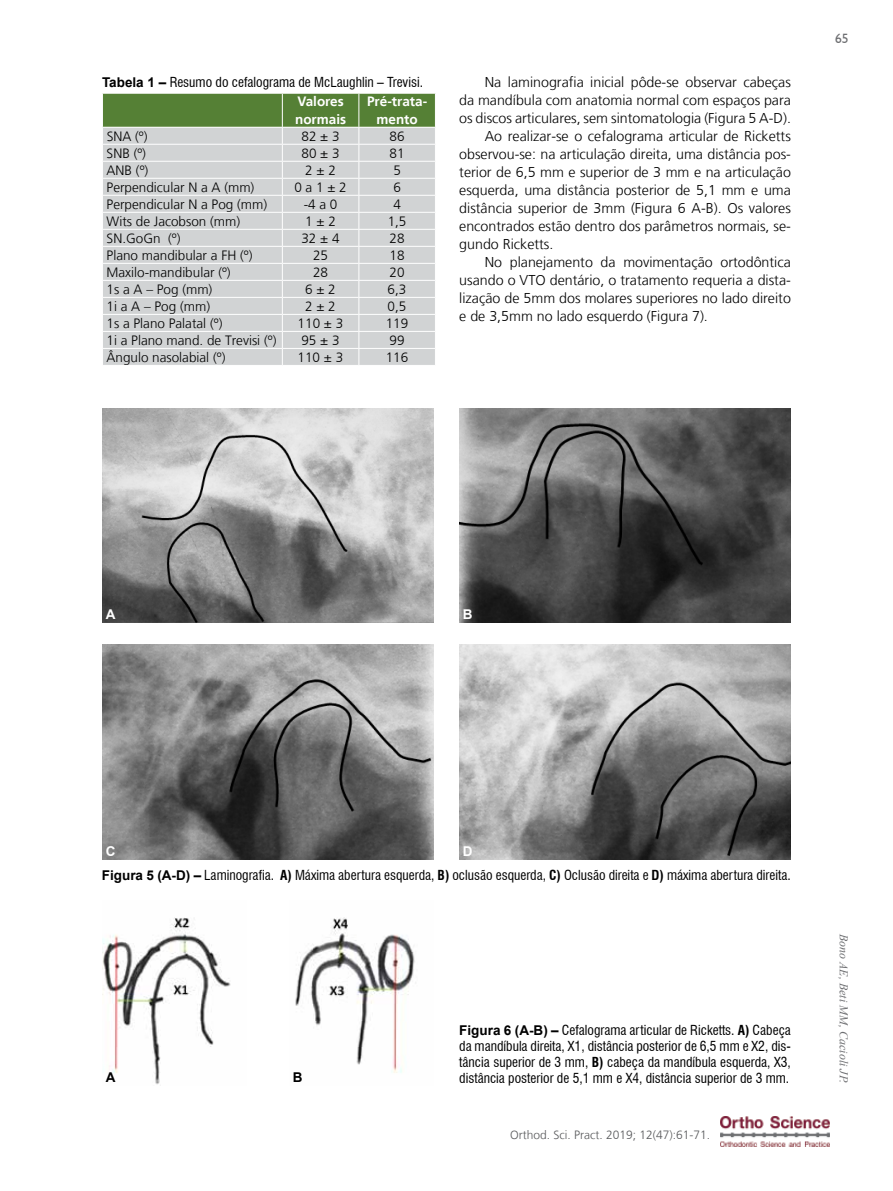
<style>
.page{position:relative;width:893px;height:1191px;background:#fff}
.page>*{position:absolute;margin:0;border:0;box-sizing:border-box;transform-origin:0 0}
.t1{font:300 14.25px "Frutiger LT";color:#000}
.t2{font:condensed 13.5px/16.2px "Swiss 721 BT";color:#000;text-align:justify}
.t3{font:300 13.5px "Frutiger LT";color:#000}
.t4{font:700 13.5px/18px "Frutiger LT";color:#fff}
.t5{font:700 13.5px "Arial";color:#fff}
.t6{font:13.5px "Humanist 521 BT";color:#6d6e71}
.t7{font:700 13.5px "Arial";color:#000}
.t8{font:300 12px "Frutiger LT";color:#58595b}
.t9{font:italic 12px "Times New Roman";color:#6d6e71}
.s1{font-family:"Arial";font-weight:700;font-stretch:normal}
.s2{font-weight:700}
</style>
<div class="page">
<img style="left:721px;top:1116px;width:108px;height:30px">
<svg style="left:102px;top:93px;width:334px;height:272px;background:#c5ccc3"></svg>
<img style="left:102px;top:408px;width:332px;height:215px">
<img style="left:102px;top:644px;width:332px;height:215px">
<img style="left:459px;top:644px;width:332px;height:215px">
<img style="left:459px;top:408px;width:332px;height:215px">
<img style="left:102px;top:917px;width:129px;height:168px">
<img style="left:295px;top:917px;width:121px;height:156px">
<p class="t2" style="left:102px;top:74px;width:323px"><span class="s1">Tabela 1 –</span> Resumo do cefalograma de McLaughlin – Trevisi.</p>
<p class="t4" style="left:295px;top:93px;width:53px">Valores normais</p>
<p class="t4" style="left:367px;top:93px;width:62px;text-align:center">Pré-trata&shy;mento</p>
<p class="t3" style="left:107px;top:128px;width:42px">SNA (º)</p>
<p class="t3" style="left:302px;top:128px;width:40px">82 ± 3</p>
<p class="t3" style="left:390px;top:128px;width:17px">86</p>
<p class="t3" style="left:107px;top:145px;width:41px">SNB (º)</p>
<p class="t3" style="left:302px;top:145px;width:40px">80 ± 3</p>
<p class="t3" style="left:390px;top:145px;width:17px">81</p>
<p class="t3" style="left:107px;top:162px;width:43px">ANB (º)</p>
<p class="t3" style="left:305px;top:162px;width:32px">2 ± 2</p>
<p class="t3" style="left:393px;top:162px;width:9px">5</p>
<p class="t3" style="left:107px;top:179px;width:149px">Perpendicular N a A (mm)</p>
<p class="t3" style="left:294px;top:179px;width:54px">0 a 1 ± 2</p>
<p class="t3" style="left:393px;top:179px;width:9px">6</p>
<p class="t3" style="left:107px;top:196px;width:162px">Perpendicular N a Pog (mm)</p>
<p class="t3" style="left:304px;top:196px;width:35px">-4 a 0</p>
<p class="t3" style="left:393px;top:196px;width:9px">4</p>
<p class="t3" style="left:107px;top:213px;width:135px">Wits de Jacobson (mm)</p>
<p class="t3" style="left:305px;top:213px;width:32px">1 ± 2</p>
<p class="t3" style="left:388px;top:213px;width:20px">1,5</p>
<p class="t3" style="left:107px;top:231px;width:75px">SN.GoGn (º)</p>
<p class="t3" style="left:301px;top:231px;width:40px">32 ± 4</p>
<p class="t3" style="left:390px;top:231px;width:17px">28</p>
<p class="t3" style="left:107px;top:248px;width:147px">Plano mandibular a FH (º)</p>
<p class="t3" style="left:313px;top:248px;width:17px">25</p>
<p class="t3" style="left:390px;top:248px;width:17px">18</p>
<p class="t3" style="left:107px;top:265px;width:126px">Maxilo-mandibular (º)</p>
<p class="t3" style="left:313px;top:265px;width:17px">28</p>
<p class="t3" style="left:390px;top:265px;width:17px">20</p>
<p class="t3" style="left:107px;top:282px;width:107px">1s a A – Pog (mm)</p>
<p class="t3" style="left:305px;top:282px;width:32px">6 ± 2</p>
<p class="t3" style="left:388px;top:282px;width:20px">6,3</p>
<p class="t3" style="left:107px;top:299px;width:105px">1i a A – Pog (mm)</p>
<p class="t3" style="left:305px;top:299px;width:32px">2 ± 2</p>
<p class="t3" style="left:388px;top:299px;width:20px">0,5</p>
<p class="t3" style="left:107px;top:316px;width:117px">1s a Plano Palatal (º)</p>
<p class="t3" style="left:298px;top:316px;width:47px">110 ± 3</p>
<p class="t3" style="left:386px;top:316px;width:24px">119</p>
<p class="t3" style="left:107px;top:333px;width:171px">1i a Plano mand. de Trevisi (º)</p>
<p class="t3" style="left:301px;top:333px;width:40px">95 ± 3</p>
<p class="t3" style="left:389px;top:333px;width:17px">99</p>
<p class="t3" style="left:107px;top:350px;width:120px">Ângulo nasolabial (º)</p>
<p class="t3" style="left:298px;top:350px;width:47px">110 ± 3</p>
<p class="t3" style="left:386px;top:350px;width:24px">116</p>
<p class="t1" style="left:485px;top:74px;width:308px">Na laminografia inicial pôde-se observar cabeças</p>
<p class="t1" style="left:459px;top:92px;width:333px">da mandíbula com anatomia normal com espaços para</p>
<p class="t1" style="left:459px;top:110px;width:333px">os discos articulares, sem sintomatologia (Figura 5 A-D).</p>
<p class="t1" style="left:485px;top:128px;width:308px">Ao realizar-se o cefalograma articular de Ricketts</p>
<p class="t1" style="left:459px;top:146px;width:333px">observou-se: na articulação direita, uma distância pos-</p>
<p class="t1" style="left:459px;top:164px;width:333px">terior de 6,5 mm e superior de 3 mm e na articulação</p>
<p class="t1" style="left:459px;top:182px;width:333px">esquerda, uma distância posterior de 5,1 mm e uma</p>
<p class="t1" style="left:459px;top:200px;width:333px">distância superior de 3mm (Figura 6 A-B). Os valores</p>
<p class="t1" style="left:459px;top:218px;width:333px">encontrados estão dentro dos parâmetros normais, se-</p>
<p class="t1" style="left:459px;top:236px;width:96px">gundo Ricketts.</p>
<p class="t1" style="left:485px;top:254px;width:308px">No planejamento da movimentação ortodôntica</p>
<p class="t1" style="left:459px;top:272px;width:333px">usando o VTO dentário, o tratamento requeria a dista-</p>
<p class="t1" style="left:459px;top:290px;width:333px">lização de 5mm dos molares superiores no lado direito</p>
<p class="t1" style="left:459px;top:308px;width:250px">e de 3,5mm no lado esquerdo (Figura 7).</p>
<p class="t6" style="left:835px;top:30px;width:15px">65</p>
<p class="t5" style="left:106px;top:605px;width:11px">A</p>
<p class="t5" style="left:463px;top:605px;width:11px">B</p>
<p class="t5" style="left:106px;top:842px;width:11px">C</p>
<p class="t5" style="left:463px;top:842px;width:11px">D</p>
<p class="t2" style="left:102px;top:867px;width:690px"><span class="s1">Figura 5 (A-D) –</span> Laminografia. <span class="s2">A)</span> Máxima abertura esquerda, <span class="s2">B)</span> oclusão esquerda, <span class="s2">C)</span> Oclusão direita e <span class="s2">D)</span> máxima abertura direita.</p>
<p class="t2" style="left:459px;top:1021px;width:333px"><span class="s1">Figura 6 (A-B) –</span> Cefalograma articular de Ricketts. <span class="s2">A)</span> Cabeça da mandíbula direita, X1, distância posterior de 6,5 mm e X2, dis&shy;tância superior de 3 mm, <span class="s2">B)</span> cabeça da mandíbula esquerda, X3,</p>
<p class="t7" style="left:106px;top:1067px;width:11px">A</p>
<p class="t7" style="left:293px;top:1067px;width:11px">B</p>
<p class="t2" style="left:459px;top:1070px;width:332px">distância posterior de 5,1 mm e X4, distância superior de 3 mm.</p>
<p class="t8" style="left:510px;top:1127px;width:202px">Orthod. Sci. Pract. 2019; 12(47):61-71.</p>
<p class="t9" style="left:852px;top:933px;width:151px;rotate:90deg">Bono AE, Beti MM, Cacioli JP.</p>
</div>
